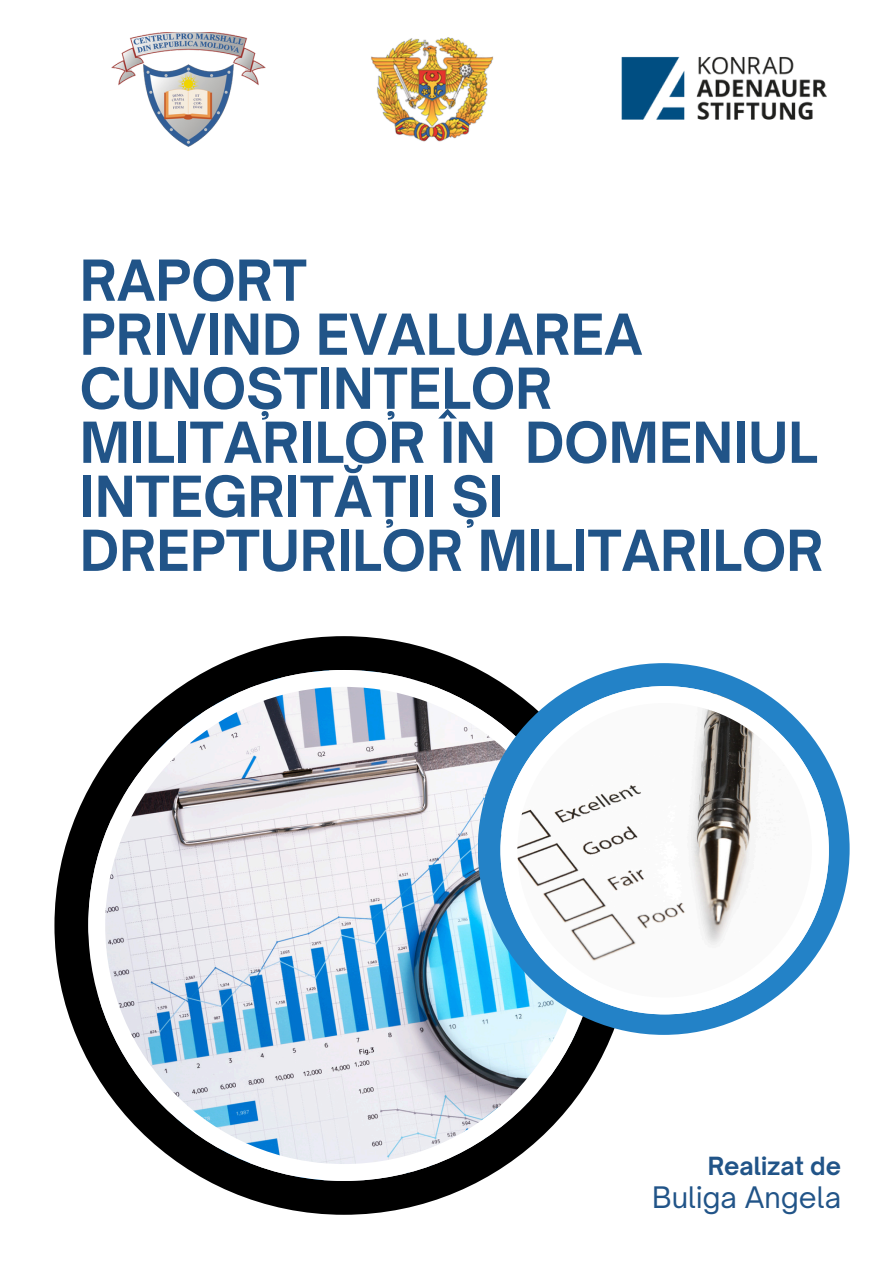
<style>
.page{position:relative;width:894px;height:1264px;background:#fff}
.page>*{position:absolute;margin:0;border:0;box-sizing:border-box;transform-origin:0 0}
.t1{font:700 54px/54px "Open Sauce One";color:#215488}
.t2{font:28.35px "Open Sauce One";color:#215488}
.t3{font:700 24px "Open Sauce One";color:#215488}
</style>
<div class="page">
<div style="left:54px;top:636px;width:579px;height:578px;background:#000;border-radius:50%"></div>
<svg style="left:88px;top:670px;width:511px;height:510px"></svg>
<div style="left:477px;top:663px;width:372px;height:371px;background:#2382c7;border-radius:50%"></div>
<svg style="left:500px;top:686px;width:328px;height:328px"></svg>
<img style="left:371px;top:37px;width:455px;height:105px">
<img style="left:111px;top:32px;width:154px;height:115px">
<p class="t1" style="left:80px;top:253px;width:745px">RAPORT<br>PRIVIND EVALUAREA<br>CUNOȘTINȚELOR<br>MILITARILOR ÎN DOMENIUL<br>INTEGRITĂȚII ȘI<br>DREPTURILOR MILITARILOR</p>
<h1 class="t3" style="left:707px;top:1150px;width:135px">Realizat de</h1>
<p class="t2" style="left:652px;top:1179px;width:190px">Buliga Angela</p>
</div>
